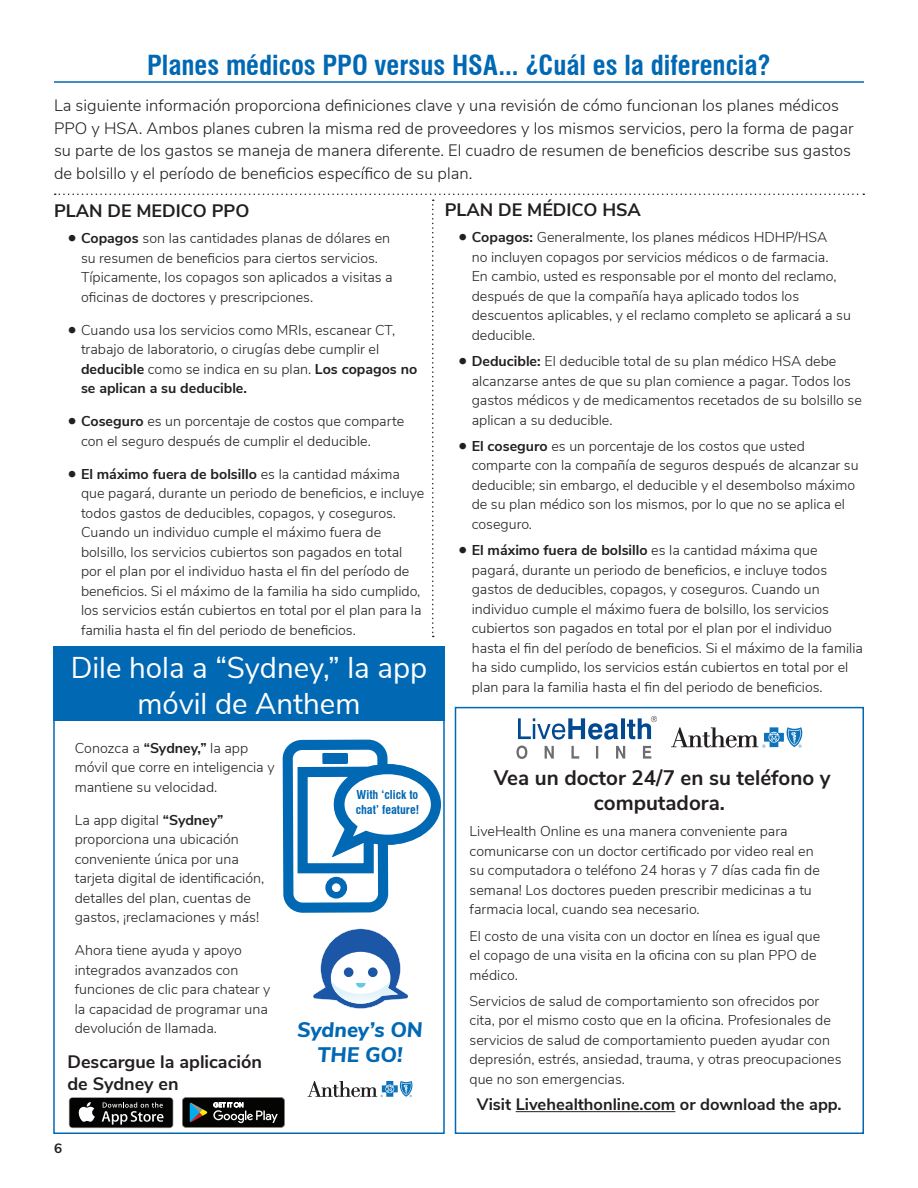
<style>
.page{position:relative;width:918px;height:1188px;background:#fff}
.page>*{position:absolute;margin:0;border:0;box-sizing:border-box;transform-origin:0 0}
.t1{font:30px/36px "Nunito Sans";color:#fff;text-align:center}
.t2{font:700 condensed 27px "Swiss 721 BT";color:#0168b3}
.t3{font:700 21px/25.5px "Nunito Sans";color:#231f20;text-align:center}
.t4{font:italic 800 21px/25.2px "Nunito Sans";color:#0168b3;text-align:center}
.t5{font:700 18px/21.6px "Nunito Sans";color:#231f20}
.t6{font:300 16.5px/22.5px "Nunito Sans";color:#231f20}
.t7{font:700 16.5px "Nunito Sans";color:#231f20}
.t8{font:300 14.25px/19.5px "Nunito Sans";color:#231f20}
.t9{font:700 13.5px "Nunito Sans";color:#231f20}
.t10{font:700 condensed 12px/14.4px "Swiss 721 BT";color:#0168b3}
.s1{font-weight:700;font-size:18px}
.s2{font-weight:700}
.s3{font-weight:400;font-size:18px}
</style>
<div class="page">
<hr style="left:54px;top:81px;width:810px;height:2px;background:#0168b3">
<div style="left:455px;top:707px;width:409px;height:427px;border:2px solid #0168b3"></div>
<svg style="left:516px;top:746px;width:135px;height:13px"></svg>
<svg style="left:518px;top:716px;width:139px;height:24px"></svg>
<svg style="left:671px;top:727px;width:131px;height:21px"></svg>
<hr style="left:516px;top:1111px;width:159px;height:1px;background:#231f20">
<div style="left:53px;top:646px;width:392px;height:75px;background:#0168b3"></div>
<svg style="left:278px;top:735px;width:167px;height:399px"></svg>
<svg style="left:288px;top:745px;width:157px;height:163px"></svg>
<svg style="left:329px;top:880px;width:15px;height:15px"></svg>
<div style="left:325px;top:877px;width:22px;height:22px;border:6px solid #0168b3;border-radius:50%"></div>
<div style="left:351px;top:790px;width:71px;height:28px;background:#fff;border-radius:50%"></div>
<svg style="left:69px;top:1097px;width:104px;height:31px"></svg>
<div style="left:69px;top:1098px;width:104px;height:29px;background:#040503;border-radius:3px"></div>
<svg style="left:78px;top:1102px;width:17px;height:20px"></svg>
<svg style="left:102px;top:1102px;width:62px;height:23px"></svg>
<svg style="left:182px;top:1097px;width:103px;height:31px;background:#313533"></svg>
<svg style="left:313px;top:929px;width:95px;height:80px"></svg>
<p class="t2" style="left:147px;top:49px;width:625px">Planes médicos PPO versus HSA... ¿Cuál es la diferencia?</p>
<p class="t6" style="left:54px;top:93px;width:801px">La siguiente información proporciona definiciones clave y una revisión de cómo funcionan los planes médicos PPO y HSA. Ambos planes cubren la misma red de proveedores y los mismos servicios, pero la forma de pagar su parte de los gastos se maneja de manera diferente. El cuadro de resumen de beneficios describe sus gastos de bolsillo y el período de beneficios específico de su plan.</p>
<p class="t5" style="left:54px;top:199px;width:197px">PLAN DE MEDICO PPO</p>
<p class="t8" style="left:81px;top:228px;width:313px;text-indent:-14px"><span class="s1">•</span> <span class="s2">Copagos</span> son las cantidades planas de dólares en su resumen de beneficios para ciertos servicios.<br>Típicamente, los copagos son aplicados a visitas a oficinas de doctores y prescripciones.</p>
<p class="t8" style="left:81px;top:319px;width:338px;text-indent:-14px"><span class="s3">•</span> Cuando usa los servicios como MRIs, escanear CT, trabajo de laboratorio, o cirugías debe cumplir el <span class="s2">deducible</span> como se indica en su plan. <span class="s2">Los copagos no se aplican a su deducible.</span></p>
<p class="t8" style="left:81px;top:411px;width:325px;text-indent:-14px"><span class="s1">•</span> <span class="s2">Coseguro</span> es un porcentaje de costos que comparte con el seguro después de cumplir el deducible.</p>
<p class="t8" style="left:81px;top:463px;width:345px;text-indent:-14px"><span class="s1">•</span> <span class="s2">El máximo fuera de bolsillo</span> es la cantidad máxima que pagará, durante un periodo de beneficios, e incluye todos gastos de deducibles, copagos, y coseguros.<br>Cuando un individuo cumple el máximo fuera de bolsillo, los servicios cubiertos son pagados en total por el plan por el individuo hasta el fin del período de beneficios. Si el máximo de la familia ha sido cumplido, los servicios están cubiertos en total por el plan para la familia hasta el fin del periodo de beneficios.</p>
<p class="t1" style="left:71px;top:648px;width:358px">Dile hola a “Sydney,” la app móvil de Anthem</p>
<p class="t8" style="left:75px;top:737px;width:201px">Conozca a <span class="s2">“Sydney,”</span> la app móvil que corre en inteligencia y mantiene su velocidad.</p>
<p class="t8" style="left:75px;top:809px;width:191px">La app digital <span class="s2">“Sydney” </span>proporciona una ubicación conveniente única por una tarjeta digital de identificación, detalles del plan, cuentas de gastos, ¡reclamaciones y más!</p>
<p class="t8" style="left:75px;top:940px;width:197px">Ahora tiene ayuda y apoyo integrados avanzados con funciones de clic para chatear y la capacidad de programar una devolución de llamada.</p>
<p class="t10" style="left:356px;top:788px;width:65px">With ‘click to chat’ feature!</p>
<p class="t4" style="left:297px;top:1016px;width:127px">Sydney’s ON<br>THE GO!</p>
<p class="t5" style="left:67px;top:1050px;width:196px">Descargue la aplicación de Sydney en</p>
<p class="t9" style="left:54px;top:1138px;width:10px">6</p>
<p class="t5" style="left:445px;top:198px;width:198px">PLAN DE MÉDICO HSA</p>
<p class="t8" style="left:472px;top:227px;width:381px;text-indent:-14px"><span class="s1">•</span> <span class="s2">Copagos:</span> Generalmente, los planes médicos HDHP/HSA<br>no incluyen copagos por servicios médicos o de farmacia.<br>En cambio, usted es responsable por el monto del reclamo, después de que la compañía haya aplicado todos los descuentos aplicables, y el reclamo completo se aplicará a su deducible.</p>
<p class="t8" style="left:472px;top:351px;width:392px;text-indent:-14px"><span class="s1">•</span> <span class="s2">Deducible:</span> El deducible total de su plan médico HSA debe alcanzarse antes de que su plan comience a pagar. Todos los gastos médicos y de medicamentos recetados de su bolsillo se aplican a su deducible.</p>
<p class="t8" style="left:472px;top:435px;width:388px;text-indent:-14px"><span class="s1">•</span> <span class="s2">El coseguro</span> es un porcentaje de los costos que usted comparte con la compañía de seguros después de alcanzar su deducible; sin embargo, el deducible y el desembolso máximo de su plan médico son los mismos, por lo que no se aplica el coseguro.</p>
<p class="t8" style="left:472px;top:540px;width:393px;text-indent:-14px"><span class="s1">•</span> <span class="s2">El máximo fuera de bolsillo</span> es la cantidad máxima que pagará, durante un periodo de beneficios, e incluye todos gastos de deducibles, copagos, y coseguros. Cuando un individuo cumple el máximo fuera de bolsillo, los servicios cubiertos son pagados en total por el plan por el individuo hasta el fin del período de beneficios. Si el máximo de la familia ha sido cumplido, los servicios están cubiertos en total por el plan para la familia hasta el fin del periodo de beneficios.</p>
<p class="t3" style="left:494px;top:763px;width:338px">Vea un doctor 24/7 en su teléfono y computadora.</p>
<p class="t8" style="left:470px;top:821px;width:352px">LiveHealth Online es una manera conveniente para comunicarse con un doctor certificado por video real en su computadora o teléfono 24 horas y 7 días cada fin de semana! Los doctores pueden prescribir medicinas a tu farmacia local, cuando sea necesario.</p>
<p class="t8" style="left:470px;top:925px;width:352px">El costo de una visita con un doctor en línea es igual que el copago de una visita en la oficina con su plan PPO de médico.</p>
<p class="t8" style="left:470px;top:990px;width:373px">Servicios de salud de comportamiento son ofrecidos por cita, por el mismo costo que en la oficina. Profesionales de servicios de salud de comportamiento pueden ayudar con depresión, estrés, ansiedad, trauma, y otras preocupaciones que no son emergencias.</p>
<p class="t7" style="left:477px;top:1093px;width:366px">Visit Livehealthonline.com or download the app.</p>
</div>
